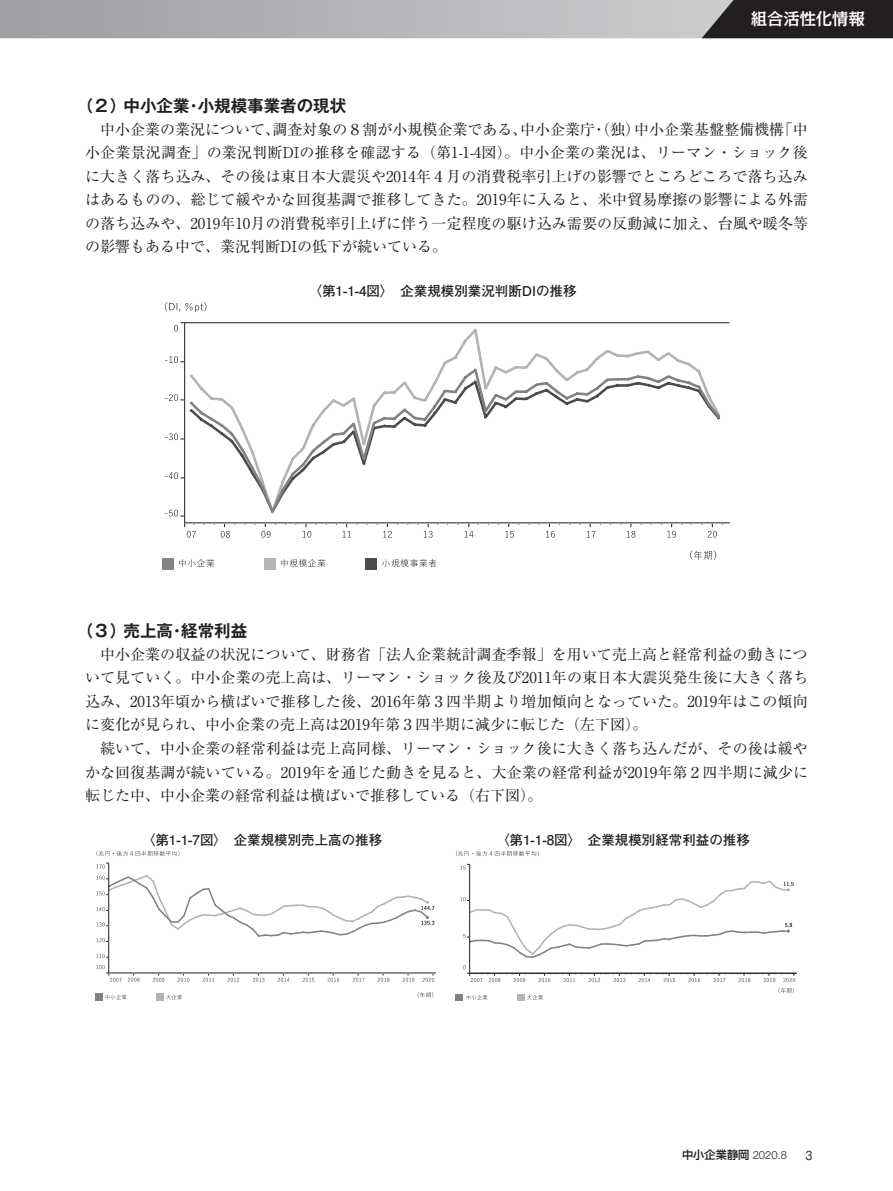
<style>
.page{position:relative;width:893px;height:1191px;background:#fff}
.page>*{position:absolute;margin:0;border:0;box-sizing:border-box;transform-origin:0 0}
.t1{font:700 16.5px "Gothic MB101 Pro De";color:#231f20}
.t2{font:500 16.5px "Kakumin Pro";letter-spacing:-.015em;color:#fff}
.t3{font:15px/23.5px "Ryumin Pro";letter-spacing:.005em;color:#231f20;text-align:justify}
.t4{font:700 13.5px "Futo Go B101 Pr 5";color:#231f20}
.t5{font:500 12.45px "Gothic BBB Pro";color:#231f20;scale:.88 1}
.t6{font:500 11.25px "Shin Go Pr 5";color:#231f20}
.s1{font-family:"Helvetica Neue LT";font-weight:300}
</style>
<div class="page">
<svg style="left:184px;top:523px;width:12px;height:14px"></svg>
<svg style="left:221px;top:524px;width:14px;height:13px"></svg>
<svg style="left:255px;top:524px;width:21px;height:13px"></svg>
<svg style="left:303px;top:524px;width:14px;height:13px"></svg>
<svg style="left:336px;top:524px;width:21px;height:13px"></svg>
<svg style="left:377px;top:524px;width:21px;height:13px"></svg>
<svg style="left:418px;top:524px;width:20px;height:13px"></svg>
<svg style="left:465px;top:524px;width:14px;height:13px"></svg>
<svg style="left:505px;top:524px;width:14px;height:13px"></svg>
<svg style="left:546px;top:524px;width:14px;height:13px"></svg>
<svg style="left:587px;top:524px;width:14px;height:13px"></svg>
<svg style="left:627px;top:524px;width:8px;height:13px"></svg>
<svg style="left:661px;top:524px;width:21px;height:13px"></svg>
<svg style="left:702px;top:524px;width:21px;height:13px"></svg>
<svg style="left:165px;top:510px;width:20px;height:6px"></svg>
<svg style="left:165px;top:472px;width:20px;height:7px"></svg>
<svg style="left:165px;top:433px;width:20px;height:7px"></svg>
<svg style="left:165px;top:394px;width:20px;height:7px"></svg>
<svg style="left:165px;top:356px;width:20px;height:7px"></svg>
<svg style="left:174px;top:322px;width:11px;height:9px"></svg>
<div style="left:185px;top:323px;width:545px;height:201px;background:#fff"></div>
<hr style="left:185px;top:323px;width:544px;height:1px;background:#231f20">
<svg style="left:271px;top:329px;width:425px;height:184px"></svg>
<svg style="left:190px;top:368px;width:530px;height:144px"></svg>
<hr style="left:185px;top:522px;width:544px;height:1px;background:#231f20">
<hr style="left:185px;top:323px;width:1px;height:200px;background:#231f20">
<div style="left:162px;top:557px;width:12px;height:12px;background:#808285"></div>
<svg style="left:179px;top:559px;width:35px;height:8px"></svg>
<div style="left:264px;top:557px;width:11px;height:12px;background:#b2b3b7"></div>
<svg style="left:281px;top:559px;width:45px;height:8px"></svg>
<div style="left:365px;top:557px;width:12px;height:12px;background:#4b4c4d"></div>
<svg style="left:382px;top:559px;width:55px;height:8px"></svg>
<svg style="left:165px;top:302px;width:41px;height:10px"></svg>
<svg style="left:690px;top:550px;width:26px;height:10px"></svg>
<svg style="left:171px;top:973px;width:25px;height:8px"></svg>
<svg style="left:202px;top:973px;width:19px;height:8px"></svg>
<svg style="left:227px;top:973px;width:19px;height:8px"></svg>
<svg style="left:252px;top:973px;width:19px;height:8px"></svg>
<svg style="left:277px;top:973px;width:19px;height:8px"></svg>
<svg style="left:302px;top:973px;width:19px;height:8px"></svg>
<svg style="left:327px;top:973px;width:13px;height:8px"></svg>
<svg style="left:346px;top:973px;width:19px;height:8px"></svg>
<svg style="left:371px;top:973px;width:19px;height:8px"></svg>
<svg style="left:396px;top:973px;width:38px;height:8px"></svg>
<svg style="left:96px;top:965px;width:69px;height:16px"></svg>
<svg style="left:96px;top:954px;width:13px;height:4px"></svg>
<svg style="left:96px;top:863px;width:13px;height:5px"></svg>
<div style="left:109px;top:863px;width:327px;height:110px;background:#fff"></div>
<svg style="left:96px;top:874px;width:338px;height:68px"></svg>
<hr style="left:109px;top:972px;width:326px;height:1px;background:#231f20">
<hr style="left:109px;top:863px;width:1px;height:110px;background:#231f20">
<div style="left:95px;top:993px;width:7px;height:8px;background:#808285"></div>
<svg style="left:105px;top:994px;width:22px;height:5px"></svg>
<div style="left:156px;top:993px;width:7px;height:8px;background:#b2b3b7"></div>
<svg style="left:166px;top:994px;width:16px;height:5px"></svg>
<svg style="left:97px;top:850px;width:82px;height:6px"></svg>
<svg style="left:418px;top:992px;width:15px;height:5px"></svg>
<svg style="left:513px;top:974px;width:19px;height:8px"></svg>
<svg style="left:538px;top:974px;width:69px;height:8px"></svg>
<svg style="left:613px;top:974px;width:19px;height:8px"></svg>
<svg style="left:638px;top:974px;width:19px;height:8px"></svg>
<svg style="left:663px;top:974px;width:19px;height:8px"></svg>
<svg style="left:688px;top:974px;width:13px;height:8px"></svg>
<svg style="left:707px;top:974px;width:25px;height:8px"></svg>
<svg style="left:738px;top:974px;width:19px;height:8px"></svg>
<svg style="left:463px;top:965px;width:44px;height:17px"></svg>
<svg style="left:460px;top:864px;width:10px;height:5px"></svg>
<div style="left:470px;top:864px;width:327px;height:109px;background:#fff"></div>
<svg style="left:460px;top:880px;width:334px;height:78px"></svg>
<hr style="left:470px;top:973px;width:326px;height:1px;background:#231f20">
<hr style="left:470px;top:864px;width:1px;height:109px;background:#231f20">
<div style="left:456px;top:994px;width:7px;height:7px;background:#808285"></div>
<svg style="left:466px;top:995px;width:21px;height:4px"></svg>
<div style="left:517px;top:994px;width:7px;height:7px;background:#b2b3b7"></div>
<svg style="left:527px;top:995px;width:16px;height:4px"></svg>
<svg style="left:456px;top:850px;width:83px;height:6px"></svg>
<svg style="left:763px;top:973px;width:32px;height:20px"></svg>
<svg style="left:0;top:0;width:702px;height:38px;background:#b3b4b7"></svg>
<svg style="left:702px;top:0;width:191px;height:38px;background:#302d2e"></svg>
<p class="t1" style="left:77px;top:92px;width:51px">（２）</p>
<p class="t1" style="left:124px;top:92px;width:68px">中小企業</p>
<p class="t1" style="left:198px;top:92px;width:150px">小規模事業者の現状</p>
<p class="t1" style="left:185px;top:92px;width:18px">・</p>
<p class="t2" style="left:751px;top:6px;width:116px">組合活性化情報</p>
<p class="t3" style="left:591px;top:116px;width:50px">・（独）</p>
<p class="t3" style="left:273px;top:116px;width:256px">調査対象の８割が小規模企業である、</p>
<p class="t3" style="left:634px;top:116px;width:151px">中小企業基盤整備機構</p>
<p class="t3" style="left:85px;top:116px;width:725px;text-align:left;text-indent:15px">中小企業の業況について、<br>小企業景況調査」の業況判断DIの推移を確認する（第1-1-4図）。中小企業の業況は、リーマン・ショック後に大きく落ち込み、その後は東日本大震災や2014年４月の消費税率引上げの影響でところどころで落ち込みはあるものの、総じて緩やかな回復基調で推移してきた。2019年に入ると、米中貿易摩擦の影響による外需の落ち込みや、2019年10月の消費税率引上げに伴う一定程度の駆け込み需要の反動減に加え、台風や暖冬等の影響もある中で、業況判断DIの低下が続いている。</p>
<p class="t4" style="left:309px;top:280px;width:270px">〈第1-1-4図〉　企業規模別業況判断DIの推移</p>
<p class="t3" style="left:520px;top:116px;width:76px">中小企業庁</p>
<p class="t3" style="left:778px;top:116px;width:31px">「中</p>
<p class="t1" style="left:77px;top:617px;width:51px">（３）</p>
<p class="t3" style="left:85px;top:641px;width:725px;text-indent:15px">中小企業の収益の状況について、財務省「法人企業統計調査季報」を用いて売上高と経常利益の動きについて見ていく。中小企業の売上高は、リーマン・ショック後及び2011年の東日本大震災発生後に大きく落ち込み、2013年頃から横ばいで推移した後、2016年第３四半期より増加傾向となっていた。2019年はこの傾向に変化が見られ、中小企業の売上高は2019年第３四半期に減少に転じた（左下図。(</p>
<p class="t3" style="left:85px;top:735px;width:724px;text-indent:15px">続いて、中小企業の経常利益は売上高同様、リーマン・ショック後に大きく落ち込んだが、その後は緩やかな回復基調が続いている。2019年を通じた動きを見ると、大企業の経常利益が2019年第２四半期に減少に転じた中、中小企業の経常利益は横ばいで推移している（右下図。(</p>
<p class="t4" style="left:496px;top:829px;width:255px">〈第1-1-8図〉　企業規模別経常利益の推移</p>
<p class="t1" style="left:181px;top:617px;width:67px">経常利益</p>
<p class="t1" style="left:124px;top:617px;width:51px">売上高</p>
<p class="t1" style="left:169px;top:617px;width:18px">・</p>
<p class="t4" style="left:142px;top:829px;width:242px">〈第1-1-7図〉　企業規模別売上高の推移</p>
<p class="t6" style="left:682px;top:1145px;width:107px">中小企業静岡 <span class="s1">2020.8</span></p>
<p class="t5" style="left:805px;top:1145px;width:9px">3</p>
</div>
